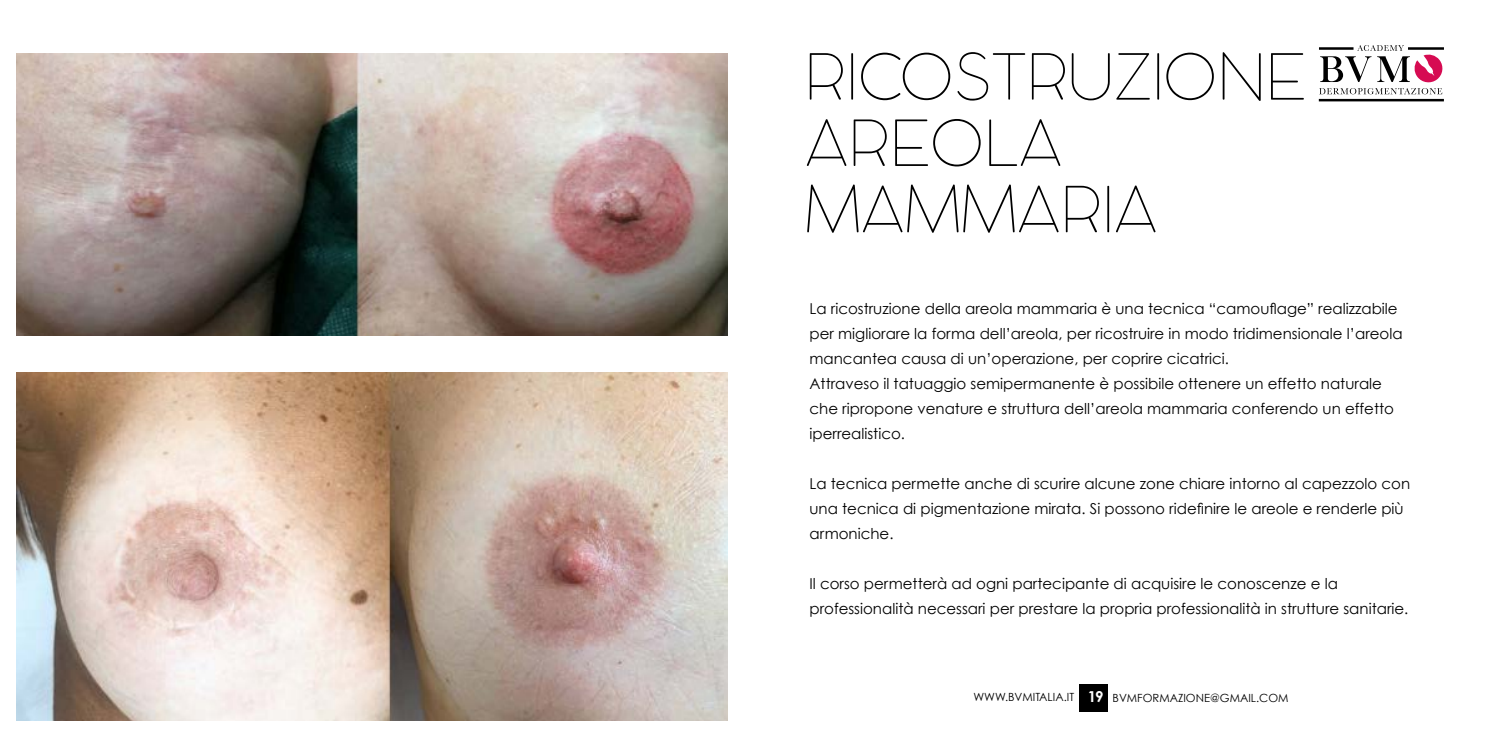
<style>
.page{position:relative;width:1489px;height:745px;background:#fff}
.page>*{position:absolute;margin:0;border:0;box-sizing:border-box;transform-origin:0 0}
.t1{font:200 62.5px/66.2px "COCOMAT";color:#000}
.t2{font:15px/25px "Century Gothic";color:#000}
.t3{font:11.25px "Century Gothic";color:#000}
.s1{font-weight:700;font-size:15px;color:#fff}
</style>
<div class="page">
<div style="left:1078px;top:683px;width:29px;height:28px;background:#000"></div>
<svg style="left:1319px;top:45px;width:124px;height:49px"></svg>
<hr style="left:1407px;top:47px;width:36px;height:3px;background:#000">
<hr style="left:1318px;top:47px;width:35px;height:3px;background:#000">
<hr style="left:1318px;top:99px;width:125px;height:2px;background:#000">
<img style="left:17px;top:53px;width:710px;height:282px">
<img style="left:17px;top:372px;width:710px;height:347px">
<h1 class="t1" style="left:804px;top:44px;width:503px">RICOSTRUZIONE<br>AREOLA<br>MAMMARIA</h1>
<p class="t2" style="left:809px;top:295px;width:594px">La ricostruzione della areola mammaria è una tecnica “camouflage” realizzabile per migliorare la forma dell’areola, per ricostruire in modo tridimensionale l’areola mancantea causa di un’operazione, per coprire cicatrici.<br>Attraveso il tatuaggio semipermanente è possibile ottenere un effetto naturale che ripropone venature e struttura dell’areola mammaria conferendo un effetto iperrealistico.</p>
<p class="t2" style="left:809px;top:470px;width:602px">La tecnica permette anche di scurire alcune zone chiare intorno al capezzolo con una tecnica di pigmentazione mirata. Si possono ridefinire le areole e renderle più armoniche.</p>
<p class="t2" style="left:809px;top:570px;width:600px">Il corso permetterà ad ogni partecipante di acquisire le conoscenze e la professionalità necessari per prestare la propria professionalità in strutture sanitarie.</p>
<p class="t3" style="left:973px;top:690px;width:316px">WWW.BVMITALIA.IT <span class="s1">19</span> BVMFORMAZIONE@GMAIL.COM</p>
</div>
